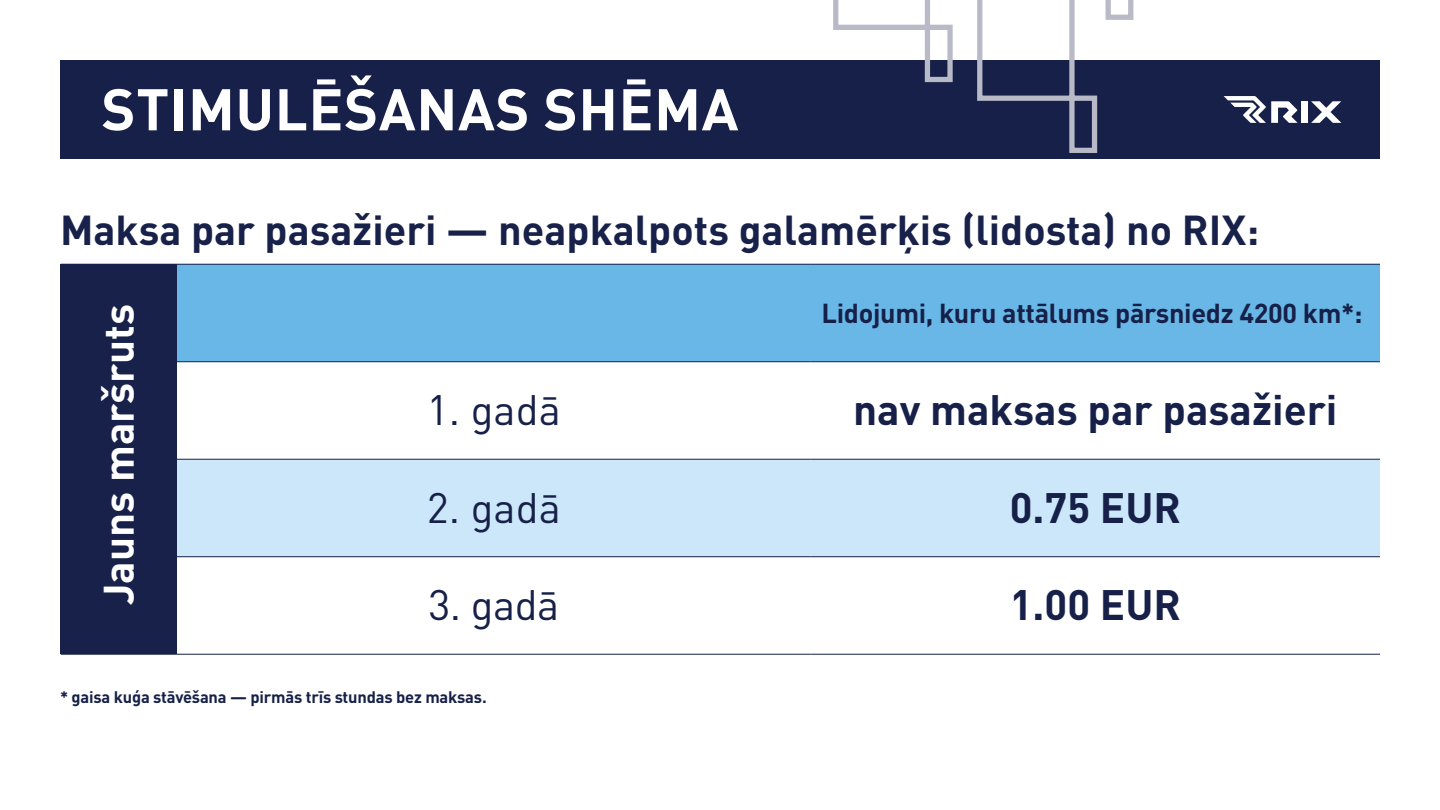
<style>
.page{position:relative;width:1440px;height:810px;background:#fff}
.page>*{position:absolute;margin:0;border:0;box-sizing:border-box;transform-origin:0 0}
.t1{font:700 57.82px "DIN Pro";letter-spacing:.01em;color:#fff}
.t2{font:700 42.08px "DIN Pro";color:#162048}
.t3{font:42.08px "DIN Pro";color:#162048}
.t4{font:700 42.08px "DIN Pro";color:#fff}
.t5{font:700 41.33px "DIN Pro";color:#172149}
.t6{font:700 27.08px "DIN Pro";letter-spacing:-.01em;color:#162048}
.t7{font:700 16.5px "DIN Pro";letter-spacing:-.01em;color:#162048}
</style>
<div class="page">
<div style="left:60px;top:60px;width:1320px;height:99px;background:#162048"></div>
<svg style="left:833px;top:0;width:301px;height:153px"></svg>
<div style="left:1301px;top:101px;width:7px;height:22px;background:#fff"></div>
<svg style="left:1311px;top:101px;width:30px;height:22px"></svg>
<svg style="left:1224px;top:96px;width:74px;height:27px"></svg>
<div style="left:61px;top:264px;width:116px;height:390px;background:#172149"></div>
<div style="left:177px;top:264px;width:634px;height:98px;background:#68b7e6"></div>
<div style="left:811px;top:264px;width:569px;height:98px;background:#68b7e6"></div>
<svg style="left:177px;top:458px;width:1203px;height:1px"></svg>
<div style="left:177px;top:460px;width:1203px;height:97px;background:#cbe7f9"></div>
<hr style="left:61px;top:654px;width:116px;height:1px;background:#162048">
<hr style="left:177px;top:654px;width:634px;height:1px;background:#162048">
<hr style="left:811px;top:654px;width:569px;height:1px;background:#162048">
<hr style="left:177px;top:459px;width:634px;height:1px;background:#162048">
<hr style="left:811px;top:459px;width:569px;height:1px;background:#162048">
<hr style="left:177px;top:557px;width:634px;height:1px;background:#162048">
<hr style="left:811px;top:557px;width:569px;height:1px;background:#162048">
<hr style="left:177px;top:264px;width:634px;height:1px;background:#162048">
<hr style="left:811px;top:264px;width:569px;height:1px;background:#162048">
<hr style="left:177px;top:362px;width:634px;height:1px;background:#162048">
<hr style="left:811px;top:362px;width:569px;height:1px;background:#162048">
<h1 class="t1" style="left:101px;top:71px;width:639px">STIMULĒŠANAS SHĒMA</h1>
<p class="t5" style="left:60px;top:203px;width:1201px">Maksa par pasažieri — neapkalpots galamērķis (lidosta) no RIX:</p>
<p class="t4" style="left:91px;top:605px;width:303px;rotate:-90deg">Jauns maršruts</p>
<p class="t6" style="left:822px;top:295px;width:543px">Lidojumi, kuru attālums pārsniedz 4200 km*:</p>
<p class="t3" style="left:427px;top:384px;width:135px">1. gadā</p>
<p class="t2" style="left:853px;top:382px;width:486px">nav maksas par pasažieri</p>
<p class="t3" style="left:427px;top:481px;width:135px">2. gadā</p>
<p class="t2" style="left:1010px;top:480px;width:173px">0.75 EUR</p>
<p class="t3" style="left:428px;top:579px;width:132px">3. gadā</p>
<p class="t2" style="left:1010px;top:577px;width:173px">1.00 EUR</p>
<p class="t7" style="left:60px;top:686px;width:428px">* gaisa kuģa stāvēšana — pirmās trīs stundas bez maksas.</p>
</div>
